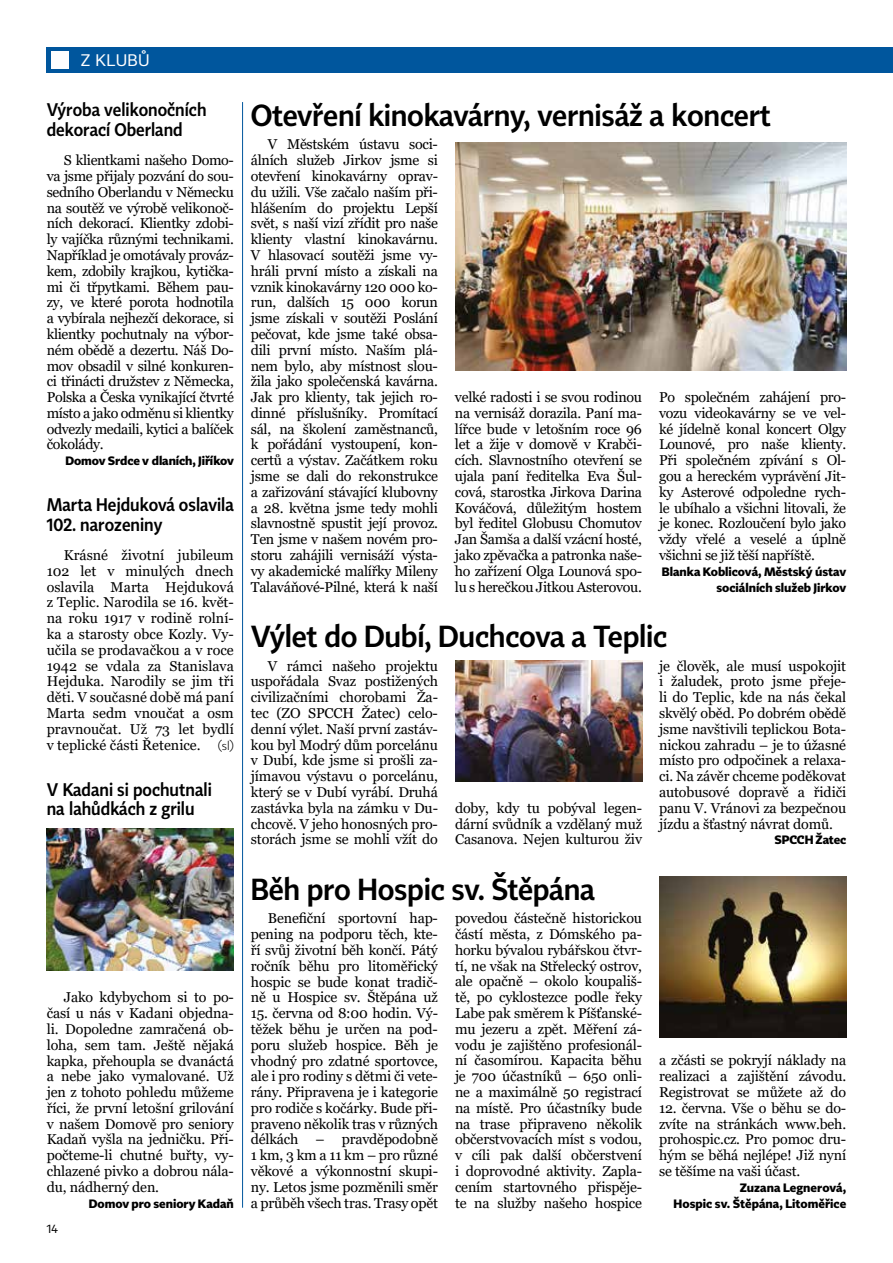
<style>
.page{position:relative;width:893px;height:1263px;background:#fff}
.page>*{position:absolute;margin:0;border:0;box-sizing:border-box;transform-origin:0 0}
.t1{font:300 30px "Tabac Sans";letter-spacing:-.01em;color:#000;scale:.95 1}
.t2{font:300 18px/19.5px "Tabac Sans";color:#000;scale:.9 1}
.t3{font:16.5px "Tabac Sans";letter-spacing:.02em;color:#fff}
.t4{font:14.25px/15.8px "Georgia";letter-spacing:-.01em;color:#000;text-align:justify}
.t5{font:700 12px/15.8px "Tabac Sans";letter-spacing:-.005em;color:#000;text-align:right}
.t6{font:12px "Tabac Sans";color:#000}
.s1{font-family:"Tabac Sans";font-weight:300;font-size:12px}
</style>
<div class="page">
<hr style="left:242px;top:102px;width:1px;height:1106px;background:#00569d">
<div style="left:47px;top:47px;width:846px;height:25px;background:#00569d"></div>
<div style="left:51px;top:51px;width:17px;height:17px;background:#fff"></div>
<img style="left:455px;top:142px;width:391px;height:228px">
<img style="left:455px;top:660px;width:187px;height:121px">
<img style="left:47px;top:829px;width:187px;height:142px">
<img style="left:659px;top:876px;width:187px;height:162px">
<p class="t3" style="left:81px;top:50px;width:70px">Z KLUBŮ</p>
<p class="t2" style="left:47px;top:100px;width:179px">Výroba velikonočních dekorací Oberland</p>
<p class="t4" style="left:47px;top:153px;width:189px;text-indent:17px">S klientkami našeho Domo&shy;va jsme přijaly pozvání do sou&shy;sedního Oberlandu v Německu na soutěž ve výrobě velikonoč- ních dekorací . Klientky zdobi&shy;ly vajíčka různými technikami.<br>Například je omotávaly prováz&shy;kem, zdobily krajkou, kytička&shy;mi či třpytkami. Během pau&shy;zy, ve které porota hodnotila a vybírala nejhezčí dekorace, si klientky pochutnaly na výbor&shy;ném obědě a dezertu. Náš Do&shy;mov obsadil v silné konkuren&shy;ci třinácti družstev z Německa, Polska a Česka vynikající čtvrté místo a jako odměnu si klientky odvezly medaili, kytici a balíček čokolády.</p>
<p class="t5" style="left:65px;top:453px;width:170px">Domov Srdce v dlaních, Jiříkov</p>
<p class="t2" style="left:47px;top:495px;width:209px">Marta Hejduková oslavila<br>102. narozeniny</p>
<p class="t4" style="left:47px;top:548px;width:189px;text-indent:17px">Krásné životní jubileum 102 let v minulých dnech oslavila Marta Hejduková z Teplic. Narodila se 16. květ&shy;na roku 1917 v rodině rolní&shy;ka a starosty obce Kozly. Vy&shy;učila se prodavačkou a v roce 1942 se vdala za Stanislava Hejduka. Narodily se jim tři děti. V současné době má paní Marta sedm vnoučat a osm pravnoučat. Už 73 let bydlí v teplické části Řetenice. <span class="s1">(sl)</span></p>
<p class="t2" style="left:47px;top:780px;width:185px">V Kadani si pochutnali na lahůdkách z grilu</p>
<p class="t4" style="left:47px;top:990px;width:189px;text-indent:17px">Jako kdybychom si to po&shy;časí u nás v Kadani objedna&shy;li. Dopoledne zamračená ob&shy;loha, sem tam. Ještě nějaká kapka, přehoupla se dvanáctá a nebe jako vymalované. Už jen z tohoto pohledu můžeme říci, že první letošní grilování v našem Domově pro seniory Kadaň vyšla na jedničku. Při&shy;počteme-li chutné buřty, vy&shy;chlazené pivko a dobrou nála&shy;du, nádherný den.</p>
<p class="t5" style="left:89px;top:1195px;width:147px">Domov pro seniory Kadaň</p>
<p class="t6" style="left:47px;top:1221px;width:13px">14</p>
<h1 class="t1" style="left:251px;top:97px;width:549px">Otevření kinokavárny, vernisáž a koncert</h1>
<p class="t4" style="left:251px;top:137px;width:189px;text-indent:17px">V Městském ústavu soci&shy;álních služeb Jirkov jsme si otevření kinokavárny oprav&shy;du užili. Vše začalo naším při&shy;hlášením do projektu Lepší svět, s naší vizí zřídit pro naše klienty vlastní kinokavárnu.<br>V hlasovací soutěži jsme vy&shy;hráli první místo a získali na vznik kinokavárny 120 000 ko&shy;run, dalších 15 000 korun jsme získali v soutěži Poslání pečovat, kde jsme také obsa&shy;dili první místo. Naším plá&shy;nem bylo, aby místnost slou&shy;žila jako společenská kavárna.<br>Jak pro klienty, tak jejich ro&shy;dinné příslušníky. Promítací sál, na školení zaměstnanců, k pořádání vystoupení, kon&shy;certů a výstav. Začátkem roku jsme se dali do rekonstrukce a zařizování stávající klubovny a 28. května jsme tedy mohli slavnostně spustit její provoz.<br>Ten jsme v našem novém pro&shy;storu zahájili vernisáží výsta&shy;vy akademické malířky Mileny Talaváňové-Pilné, která k naší</p>
<p class="t4" style="left:455px;top:390px;width:189px">velké radosti i se svou rodinou na vernisáž dorazila. Paní ma&shy;lířce bude v letošním roce 96 let a žije v domově v Krabči&shy;cích. Slavnostního otevření se ujala paní ředitelka Eva Šul&shy;cová, starostka Jirkova Darina Kováčová, důležitým hostem byl ředitel Globusu Chomutov Jan Šamša a další vzácní hosté, jako zpěvačka a patronka naše&shy;ho zařízení Olga Lounová spo&shy;lu s herečkou Jitkou Asterovou.</p>
<p class="t4" style="left:659px;top:389px;width:189px">Po společném zahájení pro&shy;vozu videokavárny se ve vel&shy;ké jídelně konal koncert Olgy Lounové, pro naše klienty.<br>Při společném zpívání s Ol&shy;gou a hereckém vyprávění Jit&shy;ky Asterové odpoledne rych&shy;le ubíhalo a všichni litovali, že je konec. Rozloučení bylo jako vždy vřelé a veselé a úplně všichni se již těší napříště.</p>
<p class="t5" style="left:662px;top:564px;width:186px">Blanka Koblicová, Městský ústav sociálních služeb Jirkov</p>
<h1 class="t1" style="left:251px;top:618px;width:440px">Výlet do Dubí, Duchcova a Teplic</h1>
<p class="t4" style="left:251px;top:658px;width:189px;text-indent:17px">V rámci našeho projektu uspořádala Svaz postižených civilizačními chorobami Ža&shy;tec (ZO SPCCH Žatec) celo&shy;denní výlet. Naší první zastáv&shy;kou byl Modrý dům porcelánu v Dubí, kde jsme si prošli za&shy;jímavou výstavu o porcelánu, který se v Dubí vyrábí. Druhá zastávka byla na zámku v Du&shy;chcově. V jeho honosných pro&shy;storách jsme se mohli vžít do</p>
<p class="t4" style="left:659px;top:658px;width:189px">je člověk, ale musí uspokojit i žaludek, proto jsme přeje&shy;li do Teplic, kde na nás čekal skvělý oběd. Po dobrém obědě jsme navštivili teplickou Bota&shy;nickou zahradu – je to úžasné místo pro odpočinek a relaxa&shy;ci. Na závěr chceme poděkovat autobusové dopravě a řidiči panu V. Vránovi za bezpečnou jízdu a šťastný návrat domů.</p>
<p class="t5" style="left:774px;top:832px;width:73px">SPCCH Žatec</p>
<p class="t4" style="left:455px;top:800px;width:189px">doby, kdy tu pobýval legen&shy;dární svůdník a vzdělaný muž Casanova. Nejen kulturou živ</p>
<h1 class="t1" style="left:251px;top:871px;width:364px">Běh pro Hospic sv. Štěpána</h1>
<p class="t4" style="left:251px;top:911px;width:189px;text-indent:17px">Benefiční sportovní hap&shy;pening na podporu těch, kte&shy;ří svůj životní běh končí. Pátý ročník běhu pro litoměřický hospic se bude konat tradič&shy;ně u Hospice sv. Štěpána už</p>
<p class="t4" style="left:251px;top:1006px;width:189px">15. června od 8:00 hodin. Vý&shy;těžek běhu je určen na pod&shy;poru služeb hospice. Běh je vhodný pro zdatné sportovce, ale i pro rodiny s dětmi či vete&shy;rány. Připravena je i kategorie pro rodiče s kočárky. Bude při&shy;praveno několik tras v různých délkách – pravděpodobně 1 km, 3 km a 11 km – pro různé věkové a výkonnostní skupi&shy;ny. Letos jsme pozměnili směr a průběh všech tras. Trasy opět</p>
<p class="t4" style="left:455px;top:911px;width:189px">povedou částečně historickou částí města, z Dómského pa&shy;horku bývalou rybářskou čtvr&shy;tí, ne však na Střelecký ostrov, ale opačně – okolo koupališ&shy;tě, po cyklostezce podle řeky Labe pak směrem k Píšťanské&shy;mu jezeru a zpět. Měření zá&shy;vodu je zajištěno profesionál&shy;ní časomírou. Kapacita běhu je 700 účastníků – 650 onli&shy;ne a maximálně 50 registrací na místě. Pro účastníky bude na trase připraveno několik občerstvovacích míst s vodou, v cíli pak další občerstvení i doprovodné aktivity. Zapla&shy;cením startovného přispěje&shy;te na služby našeho hospice</p>
<p class="t4" style="left:659px;top:1053px;width:189px">a zčásti se pokryjí náklady na realizaci a zajištění závodu.<br>Registrovat se můžete až do</p>
<p class="t4" style="left:659px;top:1100px;width:189px">12. června. Vše o běhu se do&shy;zvíte na stránkách www.beh. prohospic.cz. Pro pomoc dru&shy;hým se běhá nejlépe! Již nyní se těšíme na vaši účast.</p>
<p class="t5" style="left:674px;top:1180px;width:174px">Zuzana Legnerová,<br>Hospic sv. Štěpána, Litoměřice</p>
</div>
